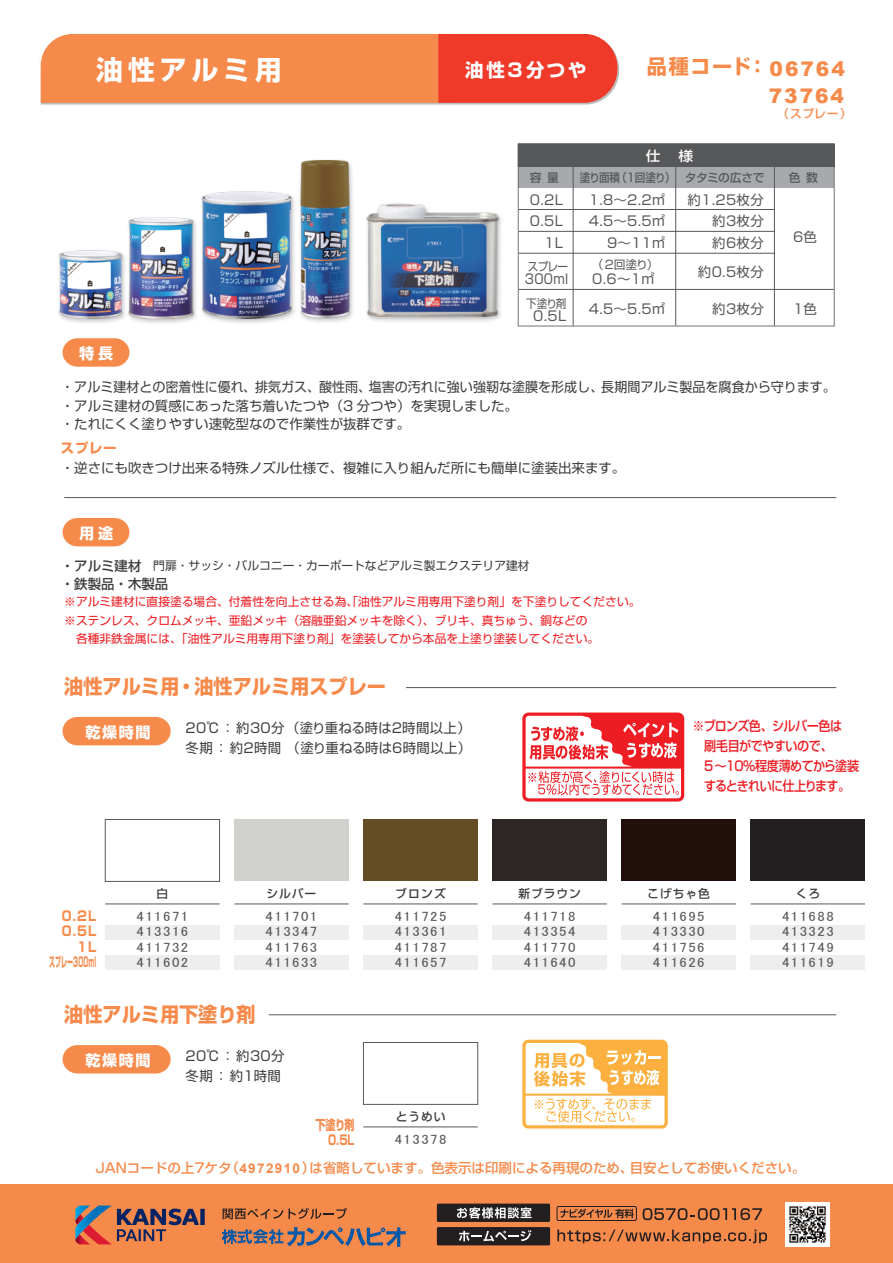
<style>
.page{position:relative;width:893px;height:1263px;background:#fff}
.page>*{position:absolute;margin:0;border:0;box-sizing:border-box;transform-origin:0 0}
.t1{font:700 26.85px "Shin Go Pro";letter-spacing:.18em;color:#fff}
.t2{font:700 20.1px "Shin Go Pro";color:#f68a4b;scale:.95 1}
.t3{font:700 20.1px "Shin Go Pro";color:#f68a4b}
.t4{font:900 20.1px "Arial";letter-spacing:.1em;color:#f68a4b}
.t5{font:700 18.45px "Shin Go Pro";letter-spacing:.14em;color:#fff}
.t6{font:700 15.15px "Shin Go Pro";letter-spacing:.1em;color:#fff}
.t7{font:13.5px/18.5px "Shin Go Pro";color:#3e3e3f}
.t8{font:13.5px/15.1px "MS P Gothic";letter-spacing:.1em;color:#57585a;text-align:justify;scale:1.1 1}
.t9{font:13.5px/21.8px "Shin Go Pro";letter-spacing:.025em;color:#57585a;text-align:right}
.t10{font:13.5px/20.1px "Shin Go Pro";letter-spacing:.025em;color:#3e3e3f}
.t11{font:500 13.5px "Shin Go Pro";color:#f68a4b}
.t12{font:500 13.5px "Shin Go Pro";letter-spacing:-.045em;color:#ee1d23;scale:.9 1}
.t13{font:700 13.5px/15.1px "Shin Go Pro";letter-spacing:.025em;color:#f68a4b;text-align:right;scale:.9 1}
.t14{font:500 13.5px "Shin Go Pro";letter-spacing:-.07em;color:#ee1d23;scale:.9 1}
.t15{font:700 13.5px/15.1px "Shin Go Pro";letter-spacing:.025em;color:#f68a4b;text-align:right;scale:.75 1}
.t16{font:500 13.5px "Shin Go Pro";color:#3e3e3f}
.t17{font:13.5px "Shin Go Pro";letter-spacing:.025em;color:#57585a;scale:.9 1}
.t18{font:700 13.5px "Shin Go Pro";letter-spacing:.025em;color:#f68a4b}
.t19{font:500 13.5px "Shin Go Pro";color:#fff;scale:1.1 1}
.t20{font:11.7px/18.5px "Shin Go Pro";color:#ee1d23}
.t21{font:11.7px "Shin Go Pro";color:#3e3e3f}
.t22{font:500 11.7px "Shin Go Pro";letter-spacing:.075em;color:#3e3e3f}
.t23{font:500 11.7px "Shin Go Pro";letter-spacing:-.045em;color:#57585a;scale:.9 1}
.t24{font:11.7px "Shin Go Pro";letter-spacing:-.065em;color:#57585a;scale:.9 1}
.t25{font:11.7px "Shin Go Pro";letter-spacing:-.065em;color:#57585a}
.t26{font:500 11.7px "Shin Go Pro";color:#f68a4b}
.t27{font:500 11.7px "Shin Go Pro";letter-spacing:-.045em;color:#57585a}
.s1{font-family:"Arial";font-weight:900}
.s2{font-weight:500;font-size:13.5px}
.s3{font-family:"Arial";font-weight:700}
</style>
<div class="page">
<svg style="left:39px;top:33px;width:581px;height:72px;background:#f2794c"></svg>
<svg style="left:518px;top:143px;width:317px;height:183px"></svg>
<svg style="left:63px;top:1045px;width:108px;height:28px;background:#f69155"></svg>
<hr style="left:269px;top:1014px;width:567px;height:1px;background:#57585a">
<div style="left:105px;top:924px;width:115px;height:15px;background:#eeeeef"></div>
<div style="left:105px;top:955px;width:115px;height:15px;background:#eeeeef"></div>
<div style="left:105px;top:819px;width:115px;height:63px;background:#fff;border:1px solid #57585a"></div>
<hr style="left:105px;top:904px;width:115px;height:1px;background:#57585a">
<div style="left:234px;top:924px;width:115px;height:15px;background:#eeeeef"></div>
<div style="left:234px;top:955px;width:115px;height:15px;background:#eeeeef"></div>
<div style="left:234px;top:819px;width:115px;height:62px;background:#d1d2ce"></div>
<hr style="left:234px;top:904px;width:115px;height:1px;background:#57585a">
<div style="left:363px;top:924px;width:115px;height:15px;background:#eeeeef"></div>
<div style="left:363px;top:955px;width:115px;height:15px;background:#eeeeef"></div>
<div style="left:363px;top:819px;width:115px;height:62px;background:#644c24"></div>
<hr style="left:363px;top:904px;width:115px;height:1px;background:#57585a">
<div style="left:493px;top:924px;width:114px;height:15px;background:#eeeeef"></div>
<div style="left:493px;top:955px;width:114px;height:15px;background:#eeeeef"></div>
<div style="left:493px;top:819px;width:114px;height:62px;background:#2c2724"></div>
<hr style="left:493px;top:904px;width:114px;height:1px;background:#57585a">
<div style="left:622px;top:924px;width:114px;height:15px;background:#eeeeef"></div>
<div style="left:622px;top:955px;width:114px;height:15px;background:#eeeeef"></div>
<div style="left:622px;top:819px;width:114px;height:62px;background:#220e0a"></div>
<hr style="left:622px;top:904px;width:114px;height:1px;background:#57585a">
<div style="left:751px;top:924px;width:114px;height:15px;background:#eeeeef"></div>
<div style="left:751px;top:955px;width:114px;height:15px;background:#eeeeef"></div>
<div style="left:751px;top:819px;width:114px;height:62px;background:#231f20"></div>
<hr style="left:751px;top:904px;width:114px;height:1px;background:#57585a">
<div style="left:363px;top:1042px;width:115px;height:62px;background:#fff;border:1px solid #57585a"></div>
<hr style="left:363px;top:1127px;width:115px;height:1px;background:#57585a">
<div style="left:63px;top:717px;width:108px;height:28px;background:#f68a4b"></div>
<hr style="left:406px;top:687px;width:430px;height:1px;background:#57585a">
<div style="left:522px;top:712px;width:162px;height:89px;border:3px solid #ee1d23;border-radius:5px"></div>
<hr style="left:524px;top:766px;width:158px;height:3px;background:#ee1d23">
<svg style="left:528px;top:714px;width:156px;height:81px"></svg>
<div style="left:522px;top:1040px;width:146px;height:88px;border:3px solid #fbb03f;border-radius:4px"></div>
<hr style="left:524px;top:1093px;width:141px;height:3px;background:#fbb03f">
<svg style="left:534px;top:1042px;width:132px;height:80px"></svg>
<svg style="left:63px;top:338px;width:66px;height:29px;background:#f6965d"></svg>
<svg style="left:63px;top:518px;width:66px;height:28px;background:#f69359"></svg>
<hr style="left:64px;top:497px;width:772px;height:1px;background:#57585a">
<img style="left:59px;top:159px;width:443px;height:164px">
<div style="left:0;top:1185px;width:893px;height:78px;background:#f68a4b"></div>
<svg style="left:643px;top:1208px;width:119px;height:12px"></svg>
<svg style="left:557px;top:1229px;width:210px;height:14px"></svg>
<div style="left:557px;top:1206px;width:80px;height:15px;border:1px solid #231f20;border-radius:2px"></div>
<svg style="left:560px;top:1209px;width:74px;height:9px"></svg>
<svg style="left:437px;top:1203px;width:113px;height:42px;background:#5c4a42"></svg>
<img style="left:785px;top:1202px;width:44px;height:45px">
<svg style="left:223px;top:1208px;width:60px;height:11px"></svg>
<svg style="left:289px;top:1208px;width:58px;height:11px"></svg>
<svg style="left:222px;top:1227px;width:184px;height:20px"></svg>
<svg style="left:75px;top:1205px;width:130px;height:39px"></svg>
<h1 class="t1" style="left:96px;top:49px;width:187px">油性アルミ用</h1>
<h3 class="t5" style="left:465px;top:55px;width:122px">油性3分つや</h3>
<h2 class="t3" style="left:647px;top:51px;width:200px">品種コード：<span class="s1">06764</span></h2>
<h2 class="t4" style="left:769px;top:81px;width:77px">73764</h2>
<p class="t19" style="left:646px;top:145px;width:15px">仕</p>
<p class="t19" style="left:678px;top:145px;width:15px">様</p>
<p class="t26" style="left:777px;top:104px;width:76px">（スプレー）</p>
<p class="t6" style="left:79px;top:341px;width:36px">特長</p>
<p class="t27" style="left:530px;top:168px;width:31px">容 量</p>
<p class="t23" style="left:580px;top:168px;width:207px">塗り面積（1回塗り） タタミの広さで</p>
<p class="t27" style="left:789px;top:168px;width:31px">色 数</p>
<p class="t9" style="left:530px;top:187px;width:35px">0.2L</p>
<p class="t9" style="left:589px;top:187px;width:78px">1.8～2.2㎡</p>
<p class="t9" style="left:687px;top:187px;width:78px">約1.25枚分</p>
<p class="t9" style="left:793px;top:225px;width:25px">6色</p>
<p class="t9" style="left:589px;top:209px;width:78px">4.5～5.5㎡<br>9～11㎡</p>
<p class="t9" style="left:592px;top:266px;width:64px">0.6～1㎡</p>
<p class="t9" style="left:589px;top:296px;width:78px">4.5～5.5㎡</p>
<p class="t9" style="left:712px;top:209px;width:53px;text-align:left">約3枚分約6枚分</p>
<p class="t9" style="left:698px;top:259px;width:67px">約0.5枚分</p>
<p class="t9" style="left:712px;top:296px;width:53px">約3枚分</p>
<p class="t9" style="left:530px;top:209px;width:35px">0.5L<br>1L</p>
<p class="t25" style="left:592px;top:255px;width:68px">（2回塗り）</p>
<p class="t24" style="left:528px;top:257px;width:46px">スプレー</p>
<p class="t17" style="left:525px;top:268px;width:50px">300ml</p>
<p class="t24" style="left:526px;top:294px;width:46px">下塗り剤</p>
<p class="t9" style="left:533px;top:303px;width:35px">0.5L</p>
<p class="t9" style="left:793px;top:296px;width:25px">1色</p>
<p class="t7" style="left:61px;top:376px;width:777px">・アルミ建材との密着性に優れ、排気ガス、酸性雨、塩害の汚れに強い強靭な塗膜を形成し、長期間アルミ製品を腐食から守ります。・アルミ建材の質感にあった落ち着いたつや（3 分つや）を実現しました。<br>・たれにくく塗りやすい速乾型なので作業性が抜群です。</p>
<p class="t18" style="left:61px;top:437px;width:57px">スプレー</p>
<p class="t7" style="left:61px;top:457px;width:566px">・逆さにも吹きつけ出来る特殊ノズル仕様で、複雑に入り組んだ所にも簡単に塗装出来ます。</p>
<p class="t6" style="left:79px;top:521px;width:36px">用途</p>
<p class="t21" style="left:61px;top:556px;width:470px"><span class="s2">・アルミ建材</span>　門扉・サッシ・バルコニー・カーポートなどアルミ製エクステリア建材</p>
<p class="t16" style="left:61px;top:573px;width:109px">・鉄製品・木製品</p>
<p class="t20" style="left:64px;top:591px;width:578px">※アルミ建材に直接塗る場合、付着性を向上させる為､「油性アルミ用専用下塗り剤」を下塗りしてください。※ステンレス、クロムメッキ、亜鉛メッキ（溶融亜鉛メッキを除く）、ブリキ、真ちゅう、銅などの<br>　各種非鉄金属には、「油性アルミ用専用下塗り剤」を塗装してから本品を上塗り塗装してください。</p>
<h2 class="t2" style="left:64px;top:671px;width:340px">油性アルミ用・油性アルミ用スプレー</h2>
<p class="t10" style="left:186px;top:716px;width:287px">20℃ ： 約30分（塗り重ねる時は2時間以上）冬期 ： 約2時間（塗り重ねる時は6時間以上）</p>
<p class="t6" style="left:85px;top:720px;width:67px">乾燥時間</p>
<p class="t12" style="left:692px;top:715px;width:168px">※ブロンズ色、シルバー色は</p>
<p class="t12" style="left:692px;top:735px;width:157px">　刷毛目がでやすいので、</p>
<p class="t12" style="left:704px;top:755px;width:174px">5～10％程度薄めてから塗装</p>
<p class="t14" style="left:692px;top:775px;width:177px">　するときれいに仕上ります。</p>
<p class="t13" style="left:49px;top:907px;width:54px">0.2L<br>0.5L<br>1L<br>スプレー300ml</p>
<p class="t22" style="left:157px;top:884px;width:13px">白</p>
<p class="t8" style="left:137px;top:909px;width:49px">411671<br>413316<br>411732<br>411602</p>
<p class="t22" style="left:267px;top:884px;width:51px">シルバー</p>
<p class="t8" style="left:266px;top:909px;width:49px">411701<br>413347<br>411763<br>411633</p>
<h2 class="t2" style="left:64px;top:998px;width:203px">油性アルミ用下塗り剤</h2>
<p class="t6" style="left:85px;top:1048px;width:67px">乾燥時間</p>
<p class="t10" style="left:186px;top:1044px;width:100px">20℃ ： 約30分冬期 ： 約１時間</p>
<p class="t15" style="left:315px;top:1116px;width:54px">下塗り剤<br>0.5L</p>
<p class="t22" style="left:395px;top:884px;width:52px">ブロンズ</p>
<p class="t8" style="left:395px;top:909px;width:49px">411725<br>413361<br>411787<br>411657</p>
<p class="t22" style="left:396px;top:1107px;width:51px">とうめい</p>
<p class="t8" style="left:395px;top:1132px;width:49px">413378</p>
<p class="t22" style="left:518px;top:884px;width:64px">新ブラウン</p>
<p class="t8" style="left:524px;top:909px;width:49px">411718<br>413354<br>411770<br>411640</p>
<p class="t22" style="left:648px;top:884px;width:64px">こげちゃ色</p>
<p class="t8" style="left:653px;top:909px;width:49px">411695<br>413330<br>411756<br>411626</p>
<p class="t22" style="left:796px;top:884px;width:26px">くろ</p>
<p class="t8" style="left:782px;top:909px;width:49px">411688<br>413323<br>411749<br>411619</p>
<p class="t11" style="left:96px;top:1156px;width:711px">JANコードの上7ケタ（<span class="s3">4972910</span>）は省略しています。色表示は印刷による再現のため、目安としてお使いください。</p>
</div>
